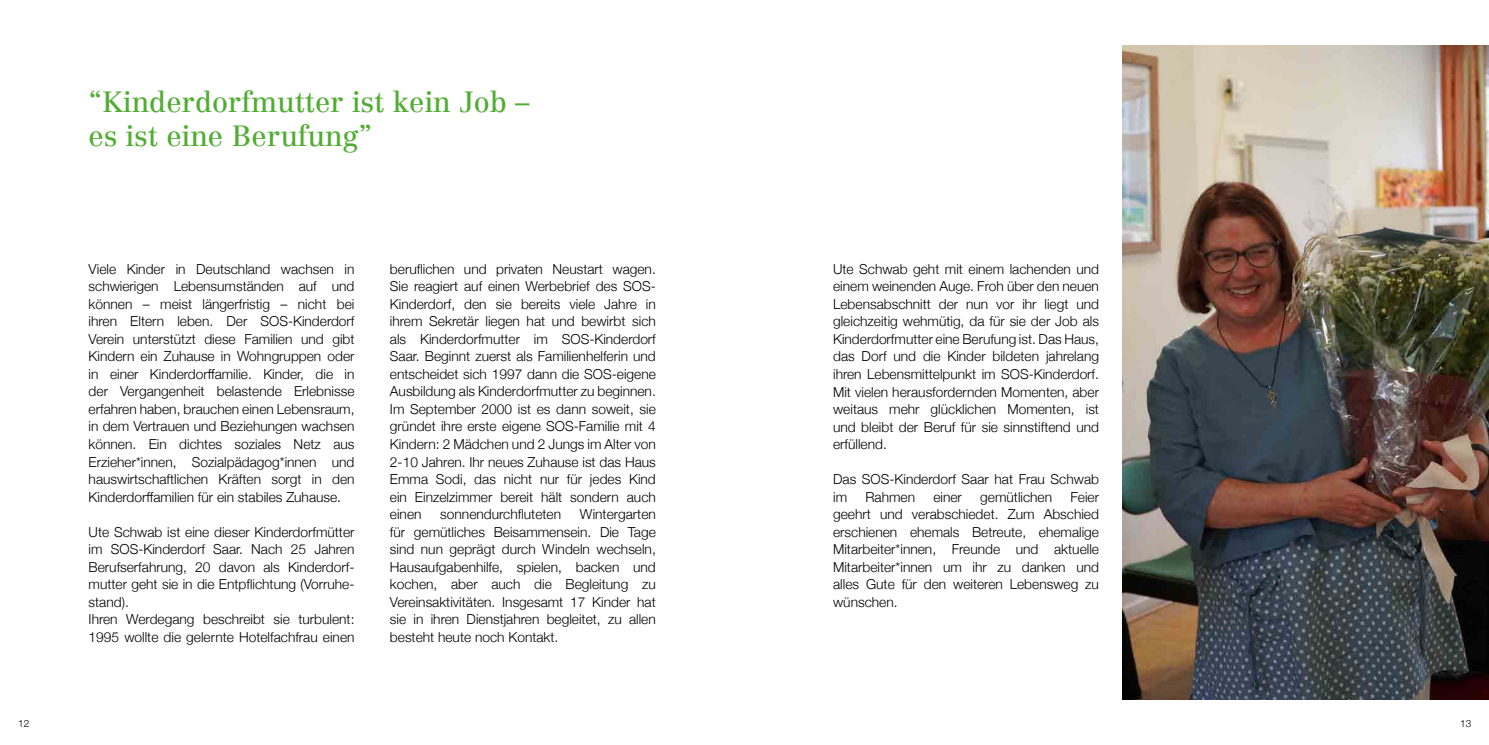
<style>
.page{position:relative;width:1489px;height:745px;background:#fff}
.page>*{position:absolute;margin:0;border:0;box-sizing:border-box;transform-origin:0 0}
.t1{font:28.75px/34.5px "Centennial";color:#51ad32}
.t2{font:300 13.75px/17.5px "Helvetica Neue";color:#000;text-align:justify}
.t3{font:300 10px "Helvetica Neue";color:#000}
</style>
<div class="page">
<img style="left:1122px;top:45px;width:366px;height:654px">
<h1 class="t1" style="left:89px;top:84px;width:442px">“Kinderdorfmutter ist kein Job – es ist eine Berufung”</h1>
<p class="t2" style="left:89px;top:259px;width:267px">Viele Kinder in Deutschland wachsen in schwierigen Lebensumständen auf und können – meist längerfristig – nicht bei ihren Eltern leben. Der SOS-Kinderdorf Verein unterstützt diese Familien und gibt Kindern ein Zuhause in Wohngruppen oder in einer Kinderdorffamilie. Kinder, die in der Vergangenheit belastende Erlebnisse erfahren haben, brauchen einen Lebensraum, in dem Vertrauen und Beziehungen wachsen können. Ein dichtes soziales Netz aus Erzieher*innen, Sozialpädagog*innen und hauswirtschaftlichen Kräften sorgt in den Kinderdorffamilien für ein stabiles Zuhause.</p>
<p class="t2" style="left:89px;top:521px;width:267px;text-align:left">Ute Schwab ist eine dieser Kinderdorfmütter im SOS-Kinderdorf Saar. Nach 25 Jahren Berufserfahrung, 20 davon als Kinderdorf&shy;mutter geht sie in die Entpflichtung (Vorruhe&shy;stand).<br>Ihren Werdegang beschreibt sie turbulent:<br>1995 wollte die gelernte Hotelfachfrau einen</p>
<p class="t2" style="left:390px;top:259px;width:267px">beruflichen und privaten Neustart wagen.<br>Sie reagiert auf einen Werbebrief des SOS-Kinderdorf, den sie bereits viele Jahre in ihrem Sekretär liegen hat und bewirbt sich als Kinderdorfmutter im SOS-Kinderdorf Saar. Beginnt zuerst als Familienhelferin und entscheidet sich 1997 dann die SOS-eigene Ausbildung als Kinderdorfmutter zu beginnen.<br>Im September 2000 ist es dann soweit, sie gründet ihre erste eigene SOS-Familie mit 4<br>Kindern: 2 Mädchen und 2 Jungs im Alter von 2-10 Jahren. Ihr neues Zuhause ist das Haus Emma Sodi, das nicht nur für jedes Kind ein Einzelzimmer bereit hält sondern auch einen</p>
<p class="t2" style="left:390px;top:504px;width:267px;text-indent:190px">Wintergarten für gemütliches Beisammensein. Die Tage sind nun geprägt durch Windeln wechseln, Hausaufgabenhilfe, spielen, backen und kochen, aber auch die Begleitung zu Vereinsaktivitäten. Insgesamt 17 Kinder hat sie in ihren Dienstjahren begleitet, zu allen besteht heute noch Kontakt.</p>
<p class="t2" style="left:440px;top:504px;width:122px">sonnendurchfluteten</p>
<p class="t2" style="left:833px;top:259px;width:267px">Ute Schwab geht mit einem lachenden und einem weinenden Auge. Froh über den neuen Lebensabschnitt der nun vor ihr liegt und gleichzeitig wehmütig, da für sie der Job als Kinderdorfmutter eine Berufung ist. Das Haus, das Dorf und die Kinder bildeten jahrelang ihren Lebensmittelpunkt im SOS-Kinderdorf.<br>Mit vielen herausfordernden Momenten, aber weitaus mehr glücklichen Momenten, ist und bleibt der Beruf für sie sinnstiftend und erfüllend.</p>
<p class="t2" style="left:833px;top:469px;width:267px">Das SOS-Kinderdorf Saar hat Frau Schwab im</p>
<p class="t2" style="left:833px;top:486px;width:267px;text-indent:237px">Feier geehrt und verabschiedet. Zum Abschied erschienen ehemals Betreute, ehemalige Mitarbeiter*innen, Freunde und aktuelle Mitarbeiter*innen um ihr zu danken und alles Gute für den weiteren Lebensweg zu wünschen.</p>
<p class="t2" style="left:865px;top:486px;width:51px">Rahmen</p>
<p class="t2" style="left:933px;top:486px;width:30px">einer</p>
<p class="t2" style="left:980px;top:486px;width:73px">gemütlichen</p>
<p class="t3" style="left:18px;top:715px;width:13px">12</p>
<p class="t3" style="left:1459px;top:715px;width:13px">13</p>
</div>
